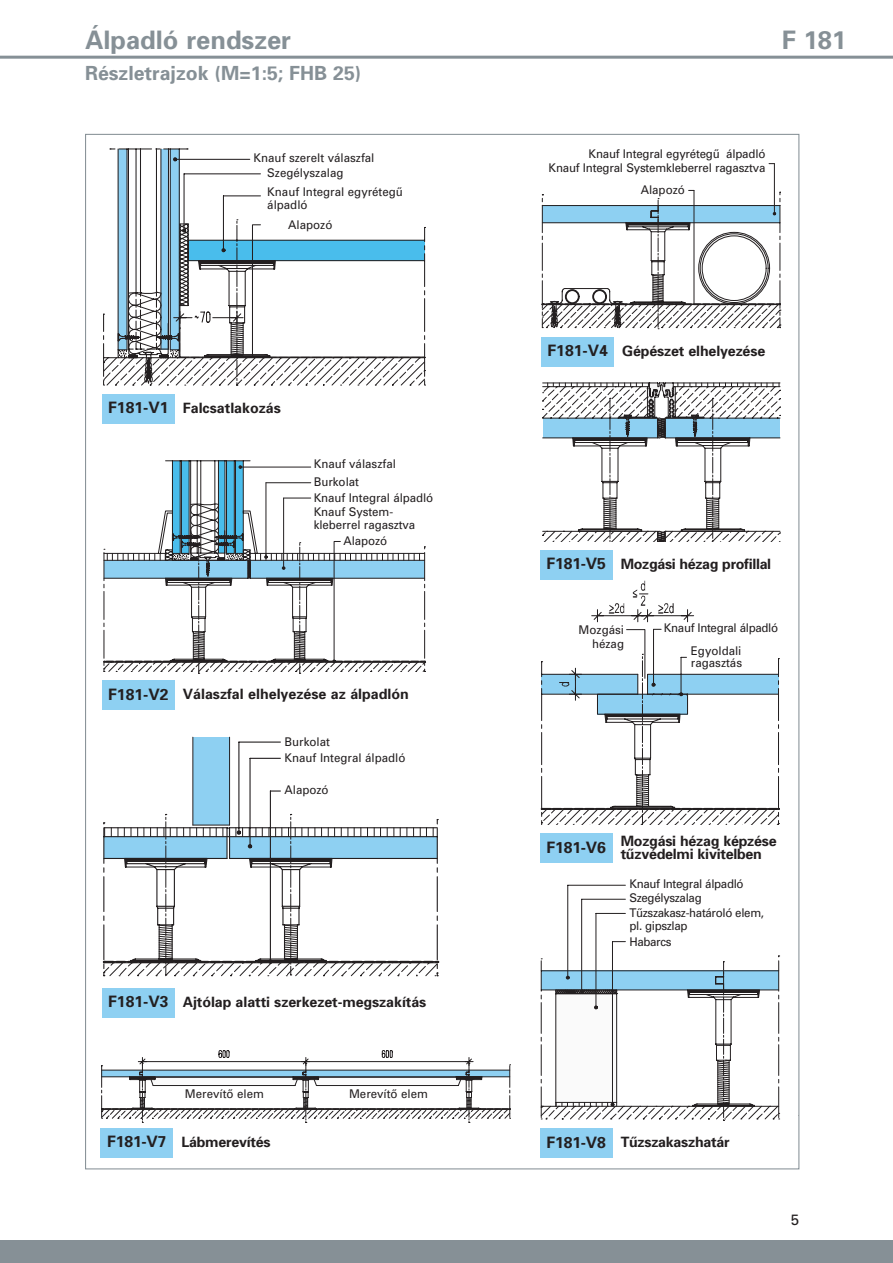
<style>
.page{position:relative;width:893px;height:1263px;background:#fff}
.page>*{position:absolute;margin:0;border:0;box-sizing:border-box;transform-origin:0 0}
.t1{font:25.5px "Univers Bold H";color:#869096}
.t2{font:19.5px "Univers Bold H";color:#869096}
.t3{font:15.75px "Univers Bold H";letter-spacing:-.01em;color:#231f20}
.t4{font:15px "Univers H";color:#231f20}
.t5{font:14.25px/13.5px "Univers Bold H";letter-spacing:-.01em;color:#231f20}
.t6{font:12px/13.5px "Univers H";letter-spacing:-.005em;color:#231f20;scale:.96 1}
.t7{font:12px/14px "Univers H";letter-spacing:-.03em;color:#231f20;scale:.96 1}
.s1{font-size:15.75px}
</style>
<div class="page">
<div style="left:0;top:1239px;width:893px;height:24px;background:#869096"></div>
<hr style="left:0;top:56px;width:893px;height:3px;background:#869096">
<svg style="left:109px;top:148px;width:152px;height:75px"></svg>
<svg style="left:103px;top:223px;width:322px;height:163px"></svg>
<hr style="left:774px;top:164px;width:1px;height:50px;background:#231f20">
<svg style="left:541px;top:190px;width:240px;height:139px"></svg>
<div style="left:172px;top:461px;width:8px;height:92px;background:#49bdec"></div>
<div style="left:181px;top:461px;width:8px;height:92px;background:#49bdec"></div>
<div style="left:226px;top:461px;width:8px;height:92px;background:#49bdec"></div>
<div style="left:235px;top:461px;width:8px;height:92px;background:#49bdec"></div>
<div style="left:218px;top:461px;width:7px;height:92px;background:#49bdec"></div>
<svg style="left:238px;top:465px;width:4px;height:4px"></svg>
<hr style="left:240px;top:467px;width:71px;height:1px;background:#231f20">
<svg style="left:103px;top:482px;width:323px;height:192px"></svg>
<hr style="left:166px;top:460px;width:84px;height:1px;background:#231f20">
<hr style="left:214px;top:461px;width:1px;height:43px;background:#231f20">
<hr style="left:218px;top:461px;width:1px;height:92px;background:#231f20">
<hr style="left:225px;top:461px;width:1px;height:92px;background:#231f20">
<hr style="left:226px;top:461px;width:1px;height:92px;background:#231f20">
<hr style="left:234px;top:461px;width:1px;height:92px;background:#231f20">
<hr style="left:200px;top:461px;width:1px;height:43px;background:#231f20">
<hr style="left:197px;top:461px;width:1px;height:43px;background:#231f20">
<hr style="left:190px;top:461px;width:1px;height:92px;background:#231f20">
<hr style="left:189px;top:461px;width:1px;height:92px;background:#231f20">
<hr style="left:181px;top:461px;width:1px;height:92px;background:#231f20">
<hr style="left:235px;top:461px;width:1px;height:92px;background:#231f20">
<hr style="left:243px;top:461px;width:1px;height:92px;background:#231f20">
<hr style="left:180px;top:461px;width:1px;height:92px;background:#231f20">
<hr style="left:172px;top:461px;width:1px;height:92px;background:#231f20">
<svg style="left:542px;top:382px;width:238px;height:160px"></svg>
<svg style="left:541px;top:581px;width:238px;height:243px"></svg>
<div style="left:193px;top:737px;width:37px;height:88px;background:#8ed0f2"></div>
<hr style="left:238px;top:742px;width:1px;height:90px;background:#231f20">
<hr style="left:239px;top:741px;width:41px;height:2px;background:#231f20">
<hr style="left:250px;top:758px;width:30px;height:1px;background:#231f20">
<hr style="left:249px;top:758px;width:2px;height:88px;background:#231f20">
<hr style="left:270px;top:791px;width:1px;height:170px;background:#231f20">
<svg style="left:103px;top:814px;width:335px;height:163px"></svg>
<hr style="left:229px;top:737px;width:1px;height:88px;background:#231f20">
<hr style="left:192px;top:737px;width:1px;height:88px;background:#231f20">
<svg style="left:101px;top:1050px;width:410px;height:73px"></svg>
<div style="left:102px;top:394px;width:73px;height:29px;background:#8ed0f2"></div>
<div style="left:102px;top:680px;width:73px;height:30px;background:#8ed0f2"></div>
<div style="left:102px;top:988px;width:73px;height:30px;background:#8ed0f2"></div>
<div style="left:101px;top:1128px;width:72px;height:30px;background:#8ed0f2"></div>
<div style="left:542px;top:337px;width:72px;height:29px;background:#8ed0f2"></div>
<div style="left:540px;top:550px;width:72px;height:29px;background:#8ed0f2"></div>
<div style="left:540px;top:833px;width:72px;height:30px;background:#8ed0f2"></div>
<svg style="left:541px;top:885px;width:239px;height:236px"></svg>
<hr style="left:541px;top:961px;width:1px;height:30px;background:#231f20">
<hr style="left:541px;top:1106px;width:238px;height:1px;background:#231f20">
<hr style="left:541px;top:970px;width:238px;height:1px;background:#231f20">
<hr style="left:541px;top:989px;width:238px;height:1px;background:#231f20">
<div style="left:540px;top:1128px;width:72px;height:30px;background:#8ed0f2"></div>
<h1 class="t1" style="left:85px;top:25px;width:208px">Álpadló rendszer</h1>
<h1 class="t1" style="left:782px;top:25px;width:66px">F 181</h1>
<h2 class="t2" style="left:85px;top:62px;width:278px">Részletrajzok (M=1:5; FHB 25)</h2>
<p class="t6" style="left:267px;top:150px;width:113px;line-height:15.5px;text-indent:-14px">Knauf szerelt válaszfal<br>Szegélyszalag</p>
<p class="t6" style="left:267px;top:185px;width:143px">Knauf Integral egyrétegû álpadló</p>
<p class="t6" style="left:288px;top:218px;width:47px">Alapozó</p>
<p class="t5" style="left:108px;top:401px;width:174px"><span class="s1">F181-V1</span> Falcsatlakozás</p>
<p class="t6" style="left:314px;top:454px;width:87px;line-height:18px">Knauf válaszfal<br>Burkolat</p>
<p class="t6" style="left:314px;top:491px;width:126px">Knauf Integral álpadló<br>Knauf System&shy;kleberrel ragasztva</p>
<p class="t6" style="left:344px;top:534px;width:47px">Alapozó</p>
<p class="t5" style="left:108px;top:688px;width:302px"><span class="s1">F181-V2</span> Válaszfal elhelyezése az álpadlón</p>
<p class="t6" style="left:284px;top:734px;width:128px;line-height:15.5px">Burkolat<br>Knauf Integral álpadló</p>
<p class="t6" style="left:284px;top:783px;width:47px">Alapozó</p>
<p class="t5" style="left:108px;top:995px;width:320px"><span class="s1">F181-V3</span> Ajtólap alatti szerkezet-megszakítás</p>
<p class="t6" style="left:185px;top:1087px;width:84px">Merevítô elem</p>
<p class="t6" style="left:349px;top:1087px;width:84px">Merevítô elem</p>
<p class="t5" style="left:107px;top:1135px;width:165px"><span class="s1">F181-V7</span> Lábmerevítés</p>
<p class="t6" style="left:549px;top:147px;width:227px;line-height:14.1px;text-align:right">Knauf Integral egyrétegû álpadló<br>Knauf Integral Systemkleberrel ragasztva</p>
<p class="t6" style="left:641px;top:183px;width:47px">Alapozó</p>
<p class="t5" style="left:548px;top:344px;width:219px"><span class="s1">F181-V4</span> Gépészet elhelyezése</p>
<p class="t5" style="left:547px;top:557px;width:226px"><span class="s1">F181-V5</span> Mozgási hézag profillal</p>
<p class="t6" style="left:579px;top:623px;width:49px;text-align:right">Mozgási hézag</p>
<p class="t7" style="left:664px;top:621px;width:121px">Knauf Integral álpadló</p>
<p class="t6" style="left:691px;top:644px;width:55px;line-height:12px">Egyoldali ragasztás</p>
<h3 class="t3" style="left:547px;top:838px;width:61px">F181-V6</h3>
<p class="t5" style="left:621px;top:834px;width:157px">Mozgási hézag képzése tûzvédelmi kivitelben</p>
<p class="t7" style="left:629px;top:877px;width:142px">Knauf Integral álpadló<br>Szegélyszalag<br>Tûzszakasz-határoló elem, pl. gipszlap</p>
<p class="t7" style="left:629px;top:934px;width:45px">Habarcs</p>
<p class="t5" style="left:547px;top:1135px;width:185px"><span class="s1">F181-V8</span> Tûzszakaszhatár</p>
<p class="t4" style="left:791px;top:1211px;width:10px">5</p>
</div>
